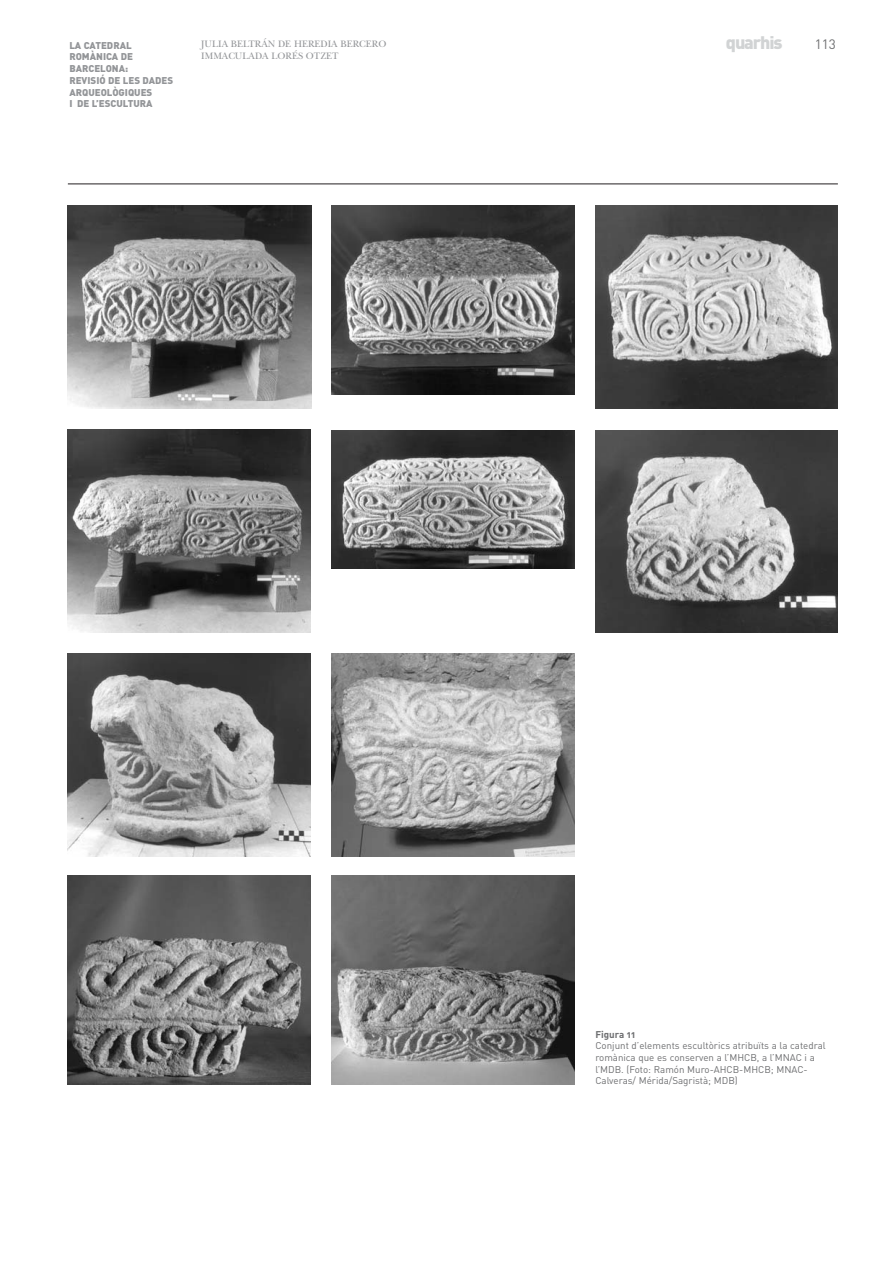
<style>
.page{position:relative;width:893px;height:1263px;background:#fff}
.page>*{position:absolute;margin:0;border:0;box-sizing:border-box;transform-origin:0 0}
.t1{font:900 18px "DIN";letter-spacing:-.06em;color:#d1d3d4}
.t2{font:13.5px "DIN";color:#6d6e70}
.t3{font:9.75px/11.7px "DIN";color:#6d6e70}
.t4{font:900 9.75px/11.7px "DIN";color:#939598}
.t5{font:9.75px/11.7px "New Baskerville";color:#939598}
.t6{font:9.75px "DIN Bold Alternate";color:#6d6e70}
</style>
<div class="page">
<img style="left:68px;top:205px;width:243px;height:203px">
<img style="left:68px;top:429px;width:242px;height:203px">
<img style="left:331px;top:430px;width:243px;height:139px">
<img style="left:595px;top:430px;width:242px;height:203px">
<img style="left:68px;top:653px;width:242px;height:203px">
<img style="left:331px;top:876px;width:243px;height:209px">
<img style="left:331px;top:653px;width:243px;height:203px">
<img style="left:68px;top:876px;width:242px;height:209px">
<img style="left:331px;top:205px;width:243px;height:189px">
<img style="left:595px;top:205px;width:242px;height:203px">
<hr style="left:68px;top:184px;width:769px;height:1px;background:#231f20">
<p class="t4" style="left:69px;top:40px;width:64px">LA CATEDRAL</p>
<h1 class="t1" style="left:725px;top:36px;width:58px">quarhis</h1>
<h2 class="t2" style="left:814px;top:39px;width:23px">113</h2>
<p class="t4" style="left:69px;top:52px;width:105px">ROMÀNICA DE<br>BARCELONA:<br>REVISIÓ DE LES DADES<br>ARQUEOLÒGIQUES<br>I DE L’ESCULTURA</p>
<p class="t5" style="left:201px;top:40px;width:187px">JULIA BELTRÁN DE HEREDIA BERCERO<br>IMMACULADA LORÉS OTZET</p>
<p class="t6" style="left:595px;top:1031px;width:41px">Figura 11</p>
<p class="t3" style="left:595px;top:1041px;width:232px">Conjunt d’elements escultòrics atribuïts a la catedral romànica que es conserven a l’MHCB, a l’MNAC i a l’MDB. (Foto: Ramón Muro-AHCB-MHCB; MNAC-Calveras/ Mérida/Sagristà; MDB)</p>
</div>
